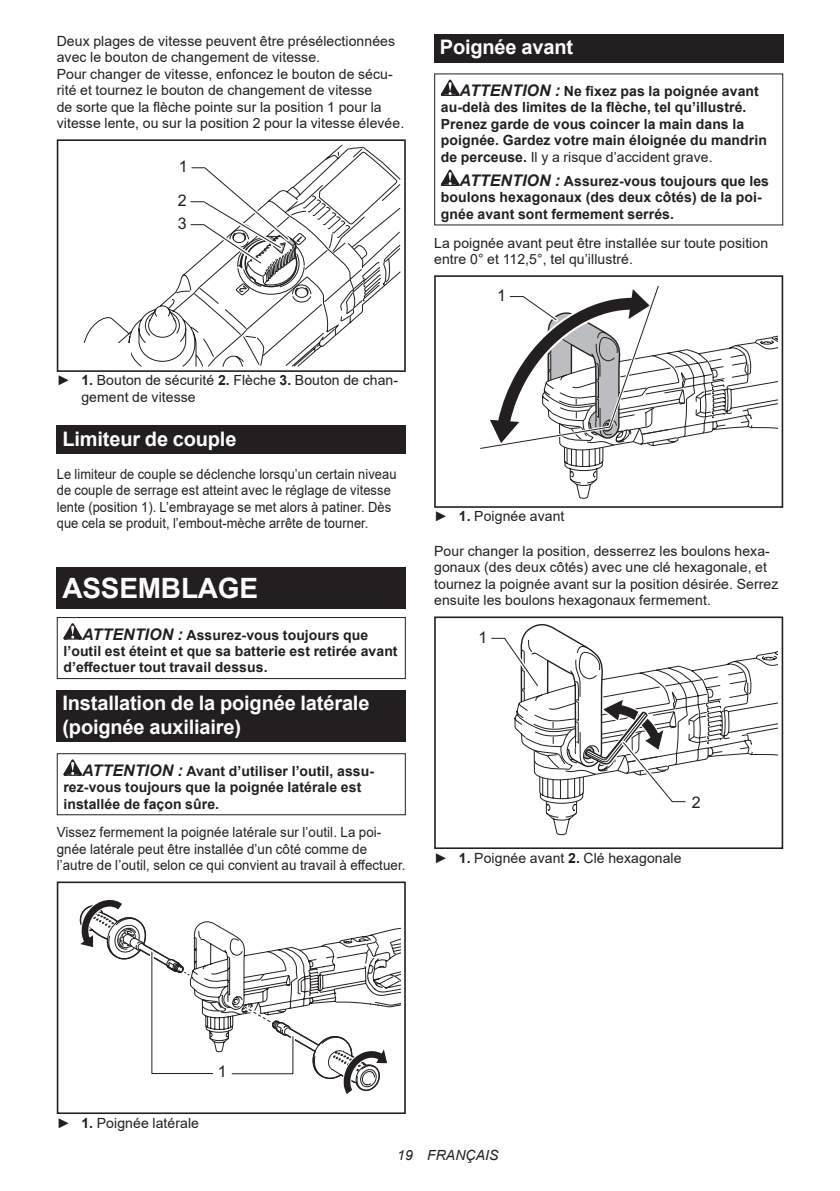
<style>
.page{position:relative;width:840px;height:1191px;background:#fff}
.page>*{position:absolute;margin:0;border:0;box-sizing:border-box;transform-origin:0 0}
.t1{font:700 28px "Arial";letter-spacing:-.01em;color:#fff}
.t2{font:700 20px/23.4px "Arial";letter-spacing:-.01em;color:#fff}
.t3{font:16px/23px "Arial";color:#231f20}
.t4{font:14px/16.4px "Arial";letter-spacing:.005em;color:#231f20}
.t5{font:700 14px/16.4px "Arial";letter-spacing:.005em;color:#231f20}
.t6{font:14px/16.4px "Arial";letter-spacing:.005em;color:#231f20;scale:.92 1}
.t7{font:14px/16.4px "Arial";letter-spacing:.005em;color:#231f20;scale:.95 1}
.t8{font:italic 14px "Arial";letter-spacing:.005em;color:#231f20}
.s1{font-weight:700}
.s2{font-style:italic;font-size:16px}
.s3{font-weight:400}
</style>
<div class="page">
<svg style="left:83px;top:144px;width:318px;height:223px"></svg>
<div style="left:57px;top:343px;width:73px;height:29px;background:#fff"></div>
<div style="left:57px;top:139px;width:348px;height:233px;border:2px solid #231f20"></div>
<svg style="left:187px;top:148px;width:213px;height:219px"></svg>
<div style="left:57px;top:426px;width:348px;height:28px;background:#231f20"></div>
<div style="left:57px;top:568px;width:348px;height:41px;background:#231f20"></div>
<svg style="left:63px;top:623px;width:19px;height:16px"></svg>
<div style="left:57px;top:617px;width:348px;height:62px;border:1px solid #231f20"></div>
<div style="left:57px;top:690px;width:348px;height:52px;background:#231f20"></div>
<svg style="left:63px;top:759px;width:19px;height:17px"></svg>
<div style="left:57px;top:753px;width:348px;height:62px;border:1px solid #231f20"></div>
<svg style="left:389px;top:928px;width:11px;height:80px"></svg>
<div style="left:57px;top:881px;width:348px;height:233px;border:2px solid #231f20"></div>
<svg style="left:79px;top:899px;width:310px;height:195px"></svg>
<div style="left:434px;top:34px;width:348px;height:29px;background:#231f20"></div>
<svg style="left:440px;top:80px;width:19px;height:16px"></svg>
<svg style="left:440px;top:170px;width:19px;height:16px"></svg>
<div style="left:434px;top:275px;width:348px;height:233px;border:2px solid #231f20"></div>
<svg style="left:480px;top:285px;width:297px;height:214px"></svg>
<div style="left:434px;top:616px;width:348px;height:233px;border:2px solid #231f20"></div>
<svg style="left:491px;top:624px;width:286px;height:181px"></svg>
<p class="t4" style="left:57px;top:33px;width:349px">Deux plages de vitesse peuvent être présélectionnées avec le bouton de changement de vitesse.<br>Pour changer de vitesse, enfoncez le bouton de sécu&shy;rité et tournez le bouton de changement de vitesse<br>de sorte que la flèche pointe sur la position 1 pour la vitesse lente, ou sur la position 2 pour la vitesse élevée.</p>
<p class="t3" style="left:179px;top:155px;width:10px">1</p>
<p class="t3" style="left:178px;top:189px;width:10px">2<br>3</p>
<p class="t4" style="left:81px;top:372px;width:318px;text-indent:-25px">► <span class="s1">1.</span> Bouton de sécurité <span class="s1">2.</span> Flèche <span class="s1">3.</span> Bouton de chan&shy;gement de vitesse</p>
<h2 class="t2" style="left:62px;top:427px;width:175px">Limiteur de couple</h2>
<p class="t6" style="left:57px;top:466px;width:370px">Le limiteur de couple se déclenche lorsqu’un certain niveau de couple de serrage est atteint avec le réglage de vitesse lente (position 1). L’embrayage se met alors à patiner. Dès que cela se produit, l’embout-mèche arrête de tourner.</p>
<h1 class="t1" style="left:62px;top:568px;width:197px">ASSEMBLAGE</h1>
<p class="t5" style="left:63px;top:626px;width:335px;text-indent:19px"><span class="s2">ATTENTION :</span> Assurez-vous toujours que l’outil est éteint et que sa batterie est retirée avant d’effectuer tout travail dessus.</p>
<h2 class="t2" style="left:62px;top:692px;width:308px">Installation de la poignée latérale (poignée auxiliaire)</h2>
<p class="t5" style="left:63px;top:763px;width:312px;text-indent:19px"><span class="s2">ATTENTION :</span> Avant d’utiliser l’outil, assu&shy;rez-vous toujours que la poignée latérale est installée de façon sûre.</p>
<p class="t7" style="left:57px;top:824px;width:368px">Vissez fermement la poignée latérale sur l’outil. La poi&shy;gnée latérale peut être installée d’un côté comme de l’autre de l’outil, selon ce qui convient au travail à effectuer.</p>
<h2 class="t2" style="left:439px;top:36px;width:135px">Poignée avant</h2>
<p class="t5" style="left:440px;top:83px;width:327px;text-indent:19px"><span class="s2">ATTENTION :</span> Ne fixez pas la poignée avant au-delà des limites de la flèche, tel qu’illustré.<br>Prenez garde de vous coincer la main dans la poignée. Gardez votre main éloignée du mandrin de perceuse. <span class="s3">Il y a risque d’accident grave.</span></p>
<p class="t5" style="left:440px;top:173px;width:329px;text-indent:19px"><span class="s2">ATTENTION :</span> Assurez-vous toujours que les boulons hexagonaux (des deux côtés) de la poi&shy;gnée avant sont fermement serrés.</p>
<p class="t4" style="left:434px;top:234px;width:335px">La poignée avant peut être installée sur toute position entre 0° et 112,5°, tel qu’illustré.</p>
<p class="t3" style="left:497px;top:284px;width:10px">1</p>
<p class="t4" style="left:434px;top:508px;width:132px">► <span class="s1">1.</span> Poignée avant</p>
<p class="t4" style="left:434px;top:543px;width:345px">Pour changer la position, desserrez les boulons hexa&shy;gonaux (des deux côtés) avec une clé hexagonale, et tournez la poignée avant sur la position désirée. Serrez ensuite les boulons hexagonaux fermement.</p>
<p class="t3" style="left:478px;top:626px;width:10px">1</p>
<p class="t3" style="left:691px;top:790px;width:10px">2</p>
<p class="t4" style="left:434px;top:849px;width:249px">► <span class="s1">1.</span> Poignée avant <span class="s1">2.</span> Clé hexagonale</p>
<p class="t4" style="left:57px;top:1114px;width:144px">► <span class="s1">1.</span> Poignée latérale</p>
<p class="t3" style="left:218px;top:1060px;width:10px">1</p>
<p class="t8" style="left:397px;top:1146px;width:103px">19 FRANÇAIS</p>
</div>
